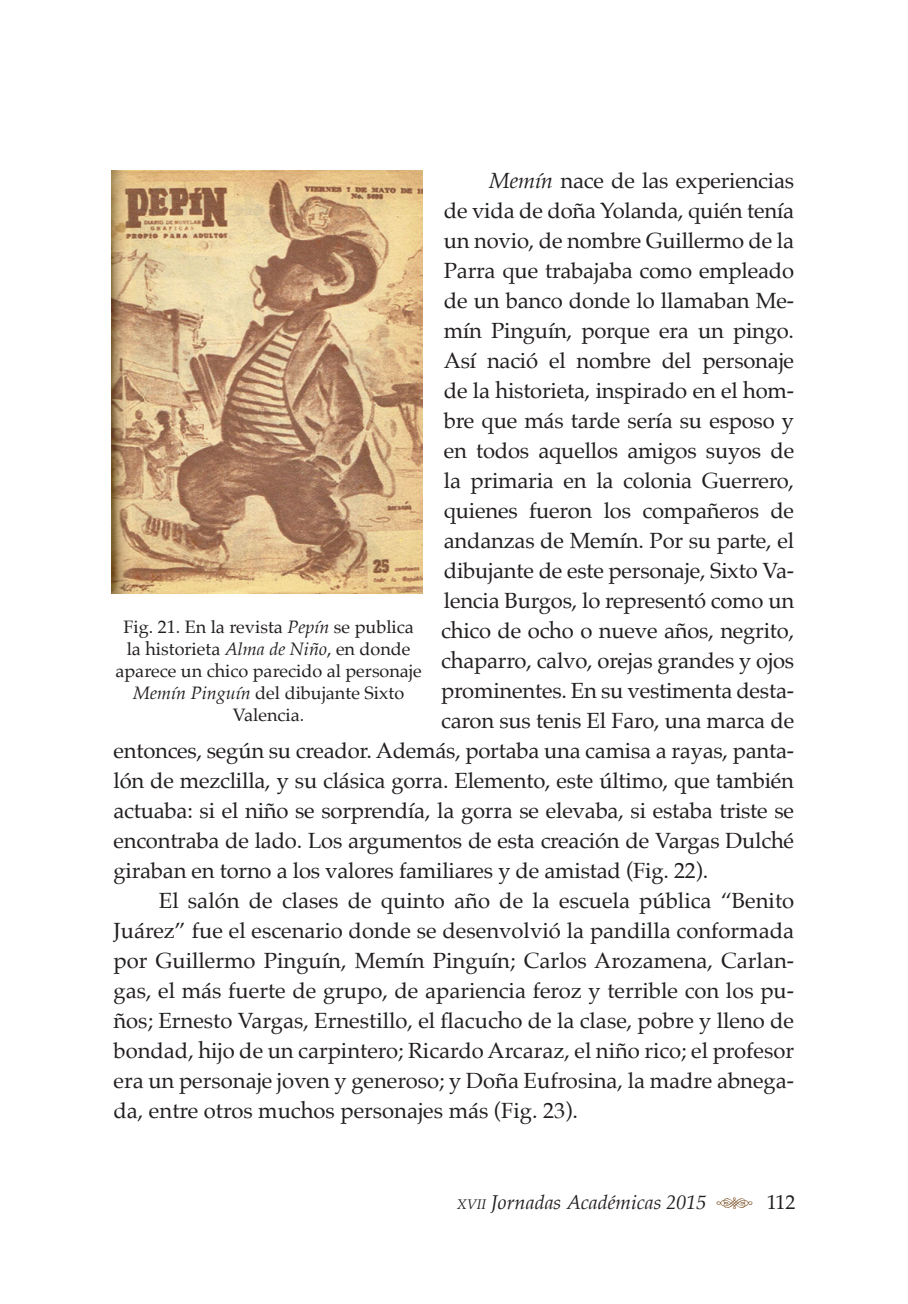
<style>
.page{position:relative;width:908px;height:1304px;background:#fff}
.page>*{position:absolute;margin:0;border:0;box-sizing:border-box;transform-origin:0 0}
.t1{font:22px "Palatino";letter-spacing:-.01em;color:#231f20}
.t2{font:italic 20px "Palatino";color:#231f20}
.t3{font:18px/22px "Palatino";color:#231f20;text-align:center}
.s1{font-style:italic}
.s2{font-size:14px}
.s3{font-family:"Vintage Decorative Signs 3";font-style:normal;font-size:26px;color:#683400}
.s4{font-style:normal}
</style>
<div class="page">
<img style="left:112px;top:170px;width:310px;height:424px">
<p class="t1" style="left:489px;top:162px;width:306px"><span class="s1">Memín</span> nace de las experiencias</p>
<p class="t1" style="left:443px;top:192px;width:352px">de vida de doña Yolanda, quién tenía</p>
<p class="t1" style="left:443px;top:222px;width:351px">un novio, de nombre Guillermo de la</p>
<p class="t1" style="left:443px;top:252px;width:352px">Parra que trabajaba como empleado</p>
<p class="t1" style="left:443px;top:282px;width:352px">de un banco donde lo llamaban Me-</p>
<p class="t1" style="left:443px;top:312px;width:351px">mín Pinguín, porque era un pingo.</p>
<p class="t1" style="left:443px;top:342px;width:352px">Así nació el nombre del personaje</p>
<p class="t1" style="left:443px;top:372px;width:351px">de la historieta, inspirado en el hom-</p>
<p class="t1" style="left:443px;top:402px;width:351px">bre que más tarde sería su esposo y</p>
<p class="t1" style="left:443px;top:432px;width:352px">en todos aquellos amigos suyos de</p>
<p class="t1" style="left:443px;top:462px;width:351px">la primaria en la colonia Guerrero,</p>
<p class="t1" style="left:443px;top:492px;width:352px">quienes fueron los compañeros de</p>
<p class="t1" style="left:443px;top:522px;width:351px">andanzas de Memín. Por su parte, el</p>
<p class="t1" style="left:443px;top:552px;width:352px">dibujante de este personaje, Sixto Va-</p>
<p class="t1" style="left:443px;top:582px;width:352px">lencia Burgos, lo representó como un</p>
<p class="t1" style="left:441px;top:612px;width:354px">chico de ocho o nueve años, negrito,</p>
<p class="t1" style="left:441px;top:643px;width:354px">chaparro, calvo, orejas grandes y ojos</p>
<p class="t1" style="left:441px;top:673px;width:354px">prominentes. En su vestimenta desta-</p>
<p class="t1" style="left:441px;top:703px;width:354px">caron sus tenis El Faro, una marca de</p>
<p class="t1" style="left:113px;top:733px;width:682px">entonces, según su creador. Además, portaba una camisa a rayas, panta-</p>
<p class="t1" style="left:113px;top:763px;width:681px">lón de mezclilla, y su clásica gorra. Elemento, este último, que también</p>
<p class="t1" style="left:113px;top:793px;width:681px">actuaba: si el niño se sorprendía, la gorra se elevaba, si estaba triste se</p>
<p class="t1" style="left:113px;top:823px;width:682px">encontraba de lado. Los argumentos de esta creación de Vargas Dulché</p>
<p class="t1" style="left:113px;top:853px;width:596px">giraban en torno a los valores familiares y de amistad (Fig. 22).</p>
<p class="t1" style="left:159px;top:883px;width:636px">El salón de clases de quinto año de la escuela pública “Benito</p>
<p class="t1" style="left:113px;top:913px;width:682px">Juárez” fue el escenario donde se desenvolvió la pandilla conformada</p>
<p class="t1" style="left:113px;top:943px;width:681px">por Guillermo Pinguín, Memín Pinguín; Carlos Arozamena, Carlan-</p>
<p class="t1" style="left:113px;top:973px;width:682px">gas, el más fuerte de grupo, de apariencia feroz y terrible con los pu-</p>
<p class="t1" style="left:113px;top:1003px;width:682px">ños; Ernesto Vargas, Ernestillo, el flacucho de la clase, pobre y lleno de</p>
<p class="t1" style="left:113px;top:1033px;width:682px">bondad, hijo de un carpintero; Ricardo Arcaraz, el niño rico; el profesor</p>
<p class="t1" style="left:113px;top:1063px;width:681px">era un personaje joven y generoso; y Doña Eufrosina, la madre abnega-</p>
<p class="t1" style="left:113px;top:1093px;width:466px">da, entre otros muchos personajes más (Fig. 23).</p>
<p class="t3" style="left:115px;top:616px;width:308px">Fig. 21. En la revista <span class="s1">Pepín</span> se publica la historieta <span class="s1">Alma de Niño</span>, en donde aparece un chico parecido al personaje<br><span class="s1">Memín Pinguín</span> del dibujante Sixto<br>Valencia.</p>
<p class="t2" style="left:456px;top:1185px;width:340px"><span class="s2">xvii</span> Jornadas Académicas 2015 <span class="s3">k</span> <span class="s4">112</span></p>
</div>
